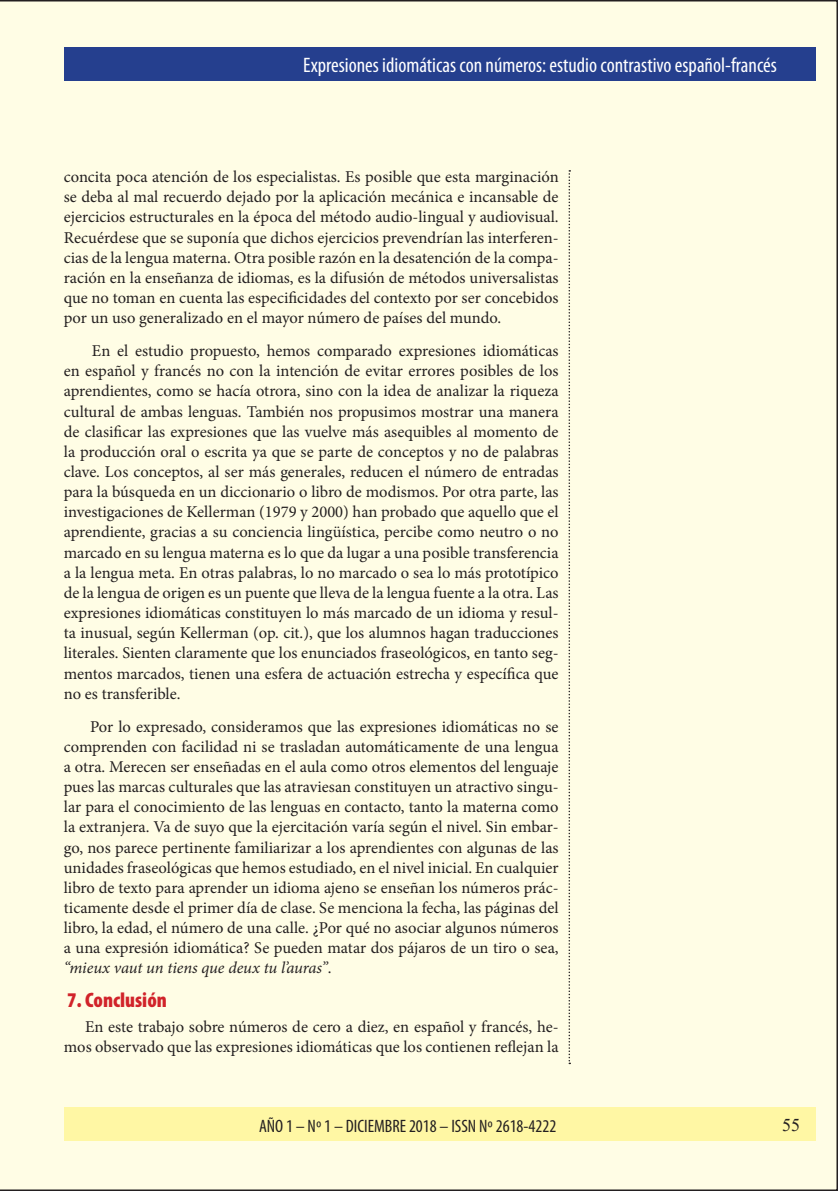
<style>
.page{position:relative;width:838px;height:1191px;background:#fffde5}
.page>*{position:absolute;margin:0;border:0;box-sizing:border-box;transform-origin:0 0}
.t1{font:condensed 21px "Myriad Pro";color:#fff}
.Sub1{font:900 condensed 21px "Myriad Pro";color:#d1232a}
.t2{font:condensed 18px "Myriad Pro";color:#231f20}
.t3{font:18px "Times New Roman";color:#231f20}
.t4{font:16.5px/20.1px "Minion Pro";color:#231f20;text-align:justify}
.s1{font-style:italic}
</style>
<div class="page">
<div style="left:64px;top:47px;width:751px;height:34px;background:#253f8e"></div>
<div style="left:64px;top:1107px;width:751px;height:34px;background:#fff7a4"></div>
<svg style="left:568px;top:170px;width:2px;height:894px;background:#c4c1b0"></svg>
<p class="t1" style="left:303px;top:52px;width:475px">Expresiones idiomáticas con números: estudio contrastivo español-francés</p>
<p class="t4" style="left:64px;top:167px;width:496px">concita poca atención de los especialistas. Es posible que esta marginación se deba al mal recuerdo dejado por la aplicación mecánica e incansable de ejercicios estructurales en la época del método audio-lingual y audiovisual.<br>Recuérdese que se suponía que dichos ejercicios prevendrían las interferen&shy;cias de la lengua materna. Otra posible razón en la desatención de la compa&shy;ración en la enseñanza de idiomas, es la difusión de métodos universalistas que no toman en cuenta las especificidades del contexto por ser concebidos por un uso generalizado en el mayor número de países del mundo.</p>
<p class="t4" style="left:64px;top:341px;width:496px;text-indent:28px">En el estudio propuesto, hemos comparado expresiones idiomáticas en español y francés no con la intención de evitar errores posibles de los aprendientes, como se hacía otrora, sino con la idea de analizar la riqueza cultural de ambas lenguas. También nos propusimos mostrar una manera de clasificar las expresiones que las vuelve más asequibles al momento de la producción oral o escrita ya que se parte de conceptos y no de palabras clave. Los conceptos, al ser más generales, reducen el número de entradas para la búsqueda en un diccionario o libro de modismos. Por otra parte, las investigaciones de Kellerman (1979 y 2000) han probado que aquello que el aprendiente, gracias a su conciencia lingüística, percibe como neutro o no marcado en su lengua materna es lo que da lugar a una posible transferencia a la lengua meta. En otras palabras, lo no marcado o sea lo más prototípico de la lengua de origen es un puente que lleva de la lengua fuente a la otra. Las expresiones idiomáticas constituyen lo más marcado de un idioma y resul&shy;ta inusual, según Kellerman (op. cit.), que los alumnos hagan traducciones literales. Sienten claramente que los enunciados fraseológicos, en tanto seg&shy;mentos marcados, tienen una esfera de actuación estrecha y específica que no es transferible.</p>
<p class="t4" style="left:64px;top:716px;width:496px;text-indent:26px">Por lo expresado, consideramos que las expresiones idiomáticas no se comprenden con facilidad ni se trasladan automáticamente de una lengua a otra. Merecen ser enseñadas en el aula como otros elementos del lenguaje pues las marcas culturales que las atraviesan constituyen un atractivo singu&shy;lar para el conocimiento de las lenguas en contacto, tanto la materna como la extranjera. Va de suyo que la ejercitación varía según el nivel. Sin embar&shy;go, nos parece pertinente familiarizar a los aprendientes con algunas de las unidades fraseológicas que hemos estudiado, en el nivel inicial. En cualquier libro de texto para aprender un idioma ajeno se enseñan los números prác&shy;ticamente desde el primer día de clase. Se menciona la fecha, las páginas del libro, la edad, el número de una calle. ¿Por qué no asociar algunos números a una expresión idiomática? Se pueden matar dos pájaros de un tiro o sea, <span class="s1">“mieux vaut un tiens que deux tu l’auras”</span>.</p>
<p class="Sub1" style="left:67px;top:987px;width:101px">7. Conclusión</p>
<p class="t4" style="left:64px;top:1016px;width:496px;text-align:right">En este trabajo sobre números de cero a diez, en español y francés, he&shy;mos observado que las expresiones idiomáticas que los contienen reflejan la</p>
<p class="t2" style="left:259px;top:1115px;width:299px">AÑO 1 – Nº 1 – DICIEMBRE 2018 – ISSN Nº 2618-4222</p>
<p class="t3" style="left:782px;top:1112px;width:19px">55</p>
</div>
